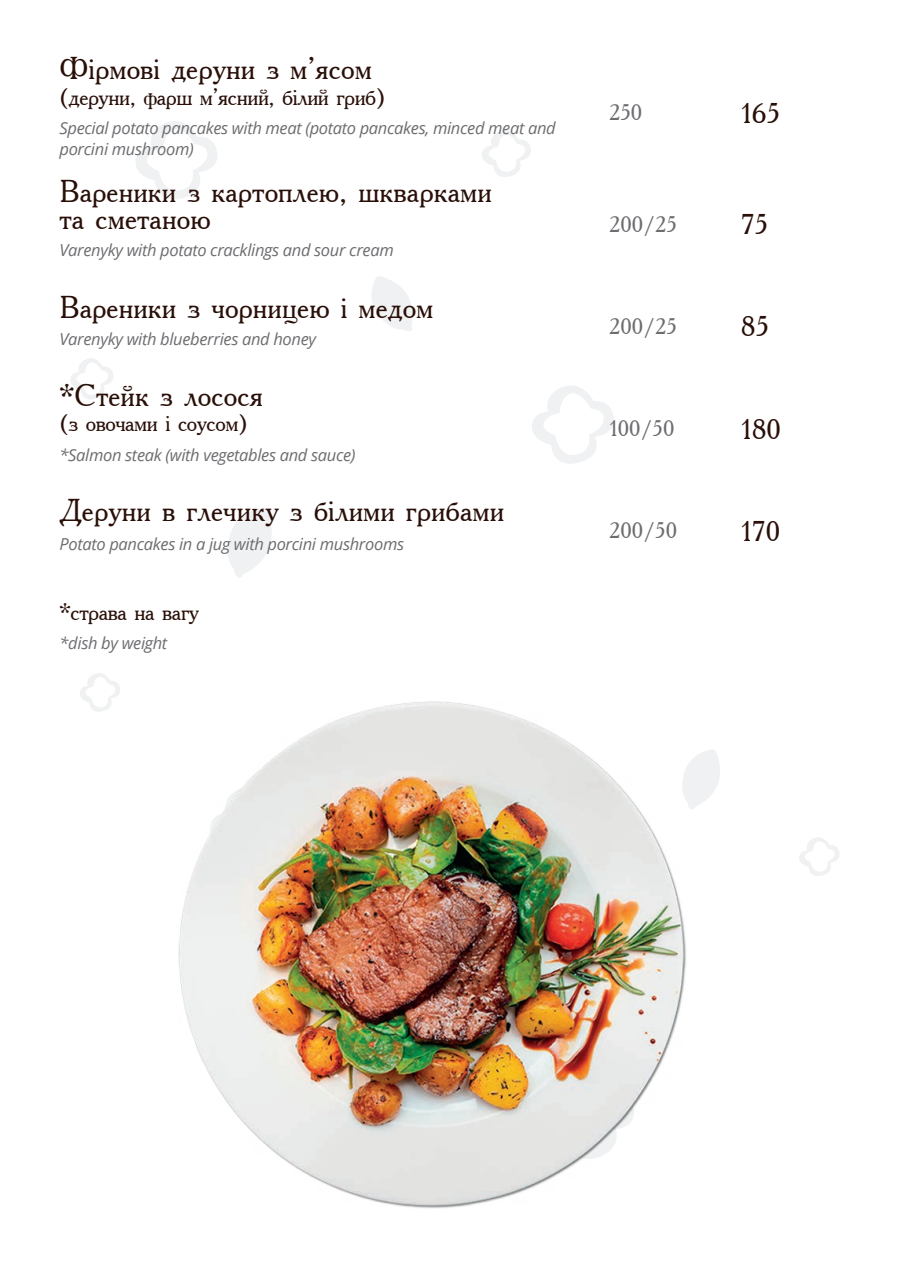
<style>
.page{position:relative;width:910px;height:1280px;background:#fff}
.page>*{position:absolute;margin:0;border:0;box-sizing:border-box;transform-origin:0 0}
.Старава_заголовок{font:31.5px/27px "Uk Academy";color:#290f08}
.Ціна{font:28.5px "Uk Academy";color:#290f08}
.склад{font:24px "Uk Academy";letter-spacing:-.02em;color:#290f08}
.ГРАМИ{font:22.5px "Uk Academy";color:#6c6d70}
.АНГ_ВЕРСІЯ{font:italic 16.5px/21px "Open Sans";letter-spacing:-.02em;color:#6c6d70}
</style>
<div class="page">
<svg style="left:372px;top:277px;width:41px;height:54px"></svg>
<svg style="left:228px;top:508px;width:44px;height:70px"></svg>
<svg style="left:687px;top:750px;width:33px;height:59px"></svg>
<svg style="left:71px;top:358px;width:42px;height:41px"></svg>
<svg style="left:80px;top:673px;width:40px;height:39px"></svg>
<svg style="left:799px;top:837px;width:40px;height:39px"></svg>
<svg style="left:532px;top:386px;width:82px;height:78px"></svg>
<svg style="left:136px;top:121px;width:81px;height:78px"></svg>
<svg style="left:482px;top:130px;width:49px;height:47px"></svg>
<img style="left:179px;top:702px;width:508px;height:506px">
<p class="Старава_заголовок" style="left:60px;top:54px;width:314px">Фірмові деруни з м’ясом</p>
<p class="склад" style="left:60px;top:82px;width:327px">(деруни, фарш м’ясний, білий гриб)</p>
<p class="АНГ_ВЕРСІЯ" style="left:60px;top:118px;width:498px">Special potato pancakes with meat (potato pancakes, minced meat and porcini mushroom)</p>
<p class="Старава_заголовок" style="left:60px;top:177px;width:434px">Вареники з картоплею, шкварками та сметаною</p>
<p class="АНГ_ВЕРСІЯ" style="left:60px;top:239px;width:336px">Varenyky with potato cracklings and sour cream</p>
<p class="Старава_заголовок" style="left:60px;top:293px;width:375px">Вареники з чорницею і медом</p>
<p class="АНГ_ВЕРСІЯ" style="left:60px;top:328px;width:258px">Varenyky with blueberries and honey</p>
<p class="Старава_заголовок" style="left:60px;top:381px;width:205px">*Стейк з лосося</p>
<p class="склад" style="left:60px;top:408px;width:190px">(з овочами і соусом)</p>
<p class="АНГ_ВЕРСІЯ" style="left:60px;top:444px;width:298px">*Salmon steak (with vegetables and sauce)</p>
<p class="Старава_заголовок" style="left:60px;top:496px;width:446px">Деруни в глечику з білими грибами</p>
<p class="АНГ_ВЕРСІЯ" style="left:60px;top:533px;width:346px">Potato pancakes in a jug with porcini mushrooms</p>
<p class="склад" style="left:60px;top:596px;width:141px">*страва на вагу</p>
<p class="АНГ_ВЕРСІЯ" style="left:60px;top:632px;width:109px">*dish by weight</p>
<p class="ГРАМИ" style="left:609px;top:99px;width:35px">250</p>
<p class="Ціна" style="left:741px;top:95px;width:41px">165</p>
<p class="ГРАМИ" style="left:609px;top:210px;width:69px">200/25</p>
<p class="Ціна" style="left:741px;top:207px;width:29px">75</p>
<p class="ГРАМИ" style="left:609px;top:312px;width:69px">200/25</p>
<p class="Ціна" style="left:741px;top:309px;width:30px">85</p>
<p class="ГРАМИ" style="left:609px;top:414px;width:67px">100/50</p>
<p class="Ціна" style="left:741px;top:411px;width:41px">180</p>
<p class="ГРАМИ" style="left:609px;top:516px;width:70px">200/50</p>
<p class="Ціна" style="left:741px;top:513px;width:41px">170</p>
</div>
